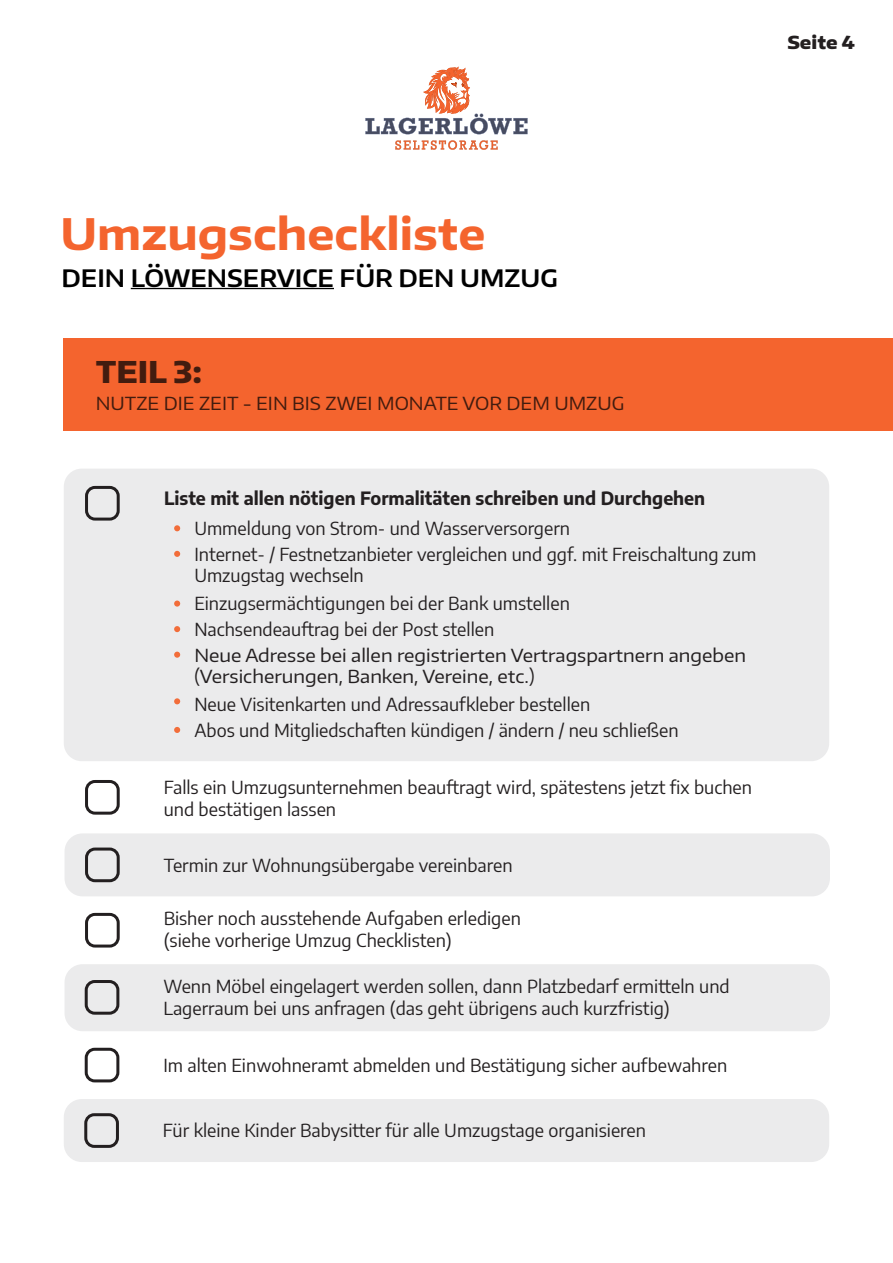
<style>
.page{position:relative;width:893px;height:1263px;background:#fff}
.page>*{position:absolute;margin:0;border:0;box-sizing:border-box;transform-origin:0 0}
.t1{font:700 43.35px "Encode Sans Wide";color:#f4642e}
.t2{font:800 30px "Encode Sans Wide";color:#421c0f}
.t3{font:600 24px "Encode Sans Wide";color:#000}
.t4{font:18px/21.6px "Encode Sans";color:#231f20}
.t5{font:18px/21.6px "Encode Sans Wide";color:#231f20}
.t6{font:700 18px "Encode Sans";color:#231f20}
.t7{font:18px "Encode Sans Wide";color:#421c0f}
.t8{font:800 18px "Encode Sans Wide";color:#231f20}
</style>
<div class="page">
<svg style="left:365px;top:66px;width:163px;height:84px"></svg>
<div style="left:64px;top:469px;width:765px;height:292px;background:#ebebec;border-radius:18px"></div>
<div style="left:65px;top:833px;width:765px;height:63px;background:#ebebec;border-radius:18px"></div>
<div style="left:85px;top:486px;width:35px;height:35px;border:3px solid #231f20;border-radius:9px"></div>
<div style="left:85px;top:847px;width:35px;height:35px;border:3px solid #231f20;border-radius:9px"></div>
<svg style="left:174px;top:525px;width:6px;height:6px"></svg>
<svg style="left:174px;top:551px;width:6px;height:6px"></svg>
<div style="left:174px;top:600px;width:6px;height:7px;background:#f26d3a;border-radius:50%"></div>
<svg style="left:174px;top:626px;width:6px;height:6px"></svg>
<svg style="left:174px;top:652px;width:6px;height:6px"></svg>
<svg style="left:174px;top:698px;width:6px;height:6px"></svg>
<svg style="left:174px;top:727px;width:6px;height:6px"></svg>
<div style="left:85px;top:780px;width:35px;height:35px;border:3px solid #231f20;border-radius:9px"></div>
<div style="left:85px;top:913px;width:35px;height:34px;border:3px solid #231f20;border-radius:9px"></div>
<div style="left:65px;top:964px;width:765px;height:67px;background:#ebebec;border-radius:18px"></div>
<div style="left:85px;top:980px;width:34px;height:35px;border:3px solid #231f20;border-radius:9px"></div>
<div style="left:64px;top:1099px;width:765px;height:63px;background:#ebebec;border-radius:18px"></div>
<div style="left:84px;top:1113px;width:35px;height:35px;border:3px solid #231f20;border-radius:9px"></div>
<div style="left:85px;top:1048px;width:34px;height:34px;border:3px solid #231f20;border-radius:9px"></div>
<div style="left:64px;top:338px;width:829px;height:93px;background:#f4642e"></div>
<hr style="left:131px;top:288px;width:203px;height:1px;background:#000">
<p class="t8" style="left:787px;top:31px;width:69px">Seite 4</p>
<p class="t1" style="left:61px;top:206px;width:426px">Umzugscheckliste</p>
<p class="t3" style="left:62px;top:262px;width:498px">DEIN LÖWENSERVICE FÜR DEN UMZUG</p>
<p class="t2" style="left:96px;top:352px;width:108px">TEIL 3:</p>
<p class="t7" style="left:96px;top:391px;width:530px">NUTZE DIE ZEIT - EIN BIS ZWEI MONATE VOR DEM UMZUG</p>
<p class="t6" style="left:164px;top:484px;width:543px">Liste mit allen nötigen Formalitäten schreiben und Durchgehen</p>
<p class="t4" style="left:194px;top:517px;width:377px">Ummeldung von Strom- und Wasserversorgern</p>
<p class="t4" style="left:194px;top:542px;width:564px">Internet- / Festnetzanbieter vergleichen und ggf. mit Freischaltung zum<br>Umzugstag wechseln</p>
<p class="t4" style="left:194px;top:592px;width:377px">Einzugsermächtigungen bei der Bank umstellen</p>
<p class="t4" style="left:194px;top:618px;width:302px">Nachsendeauftrag bei der Post stellen</p>
<p class="t5" style="left:194px;top:643px;width:553px">Neue Adresse bei allen registrierten Vertragspartnern angeben (Versicherungen, Banken, Vereine, etc.)</p>
<p class="t4" style="left:194px;top:693px;width:398px">Neue Visitenkarten und Adressaufkleber bestellen</p>
<p class="t4" style="left:194px;top:718px;width:486px">Abos und Mitgliedschaften kündigen / ändern / neu schließen</p>
<p class="t4" style="left:164px;top:776px;width:590px">Falls ein Umzugsunternehmen beauftragt wird, spätestens jetzt fix buchen und bestätigen lassen</p>
<p class="t4" style="left:164px;top:854px;width:350px">Termin zur Wohnungsübergabe vereinbaren</p>
<p class="t4" style="left:164px;top:907px;width:359px">Bisher noch ausstehende Aufgaben erledigen (siehe vorherige Umzug Checklisten)</p>
<p class="t4" style="left:163px;top:975px;width:568px">Wenn Möbel eingelagert werden sollen, dann Platzbedarf ermitteln und<br>Lagerraum bei uns anfragen (das geht übrigens auch kurzfristig)</p>
<p class="t4" style="left:163px;top:1053px;width:565px">Im alten Einwohneramt abmelden und Bestätigung sicher aufbewahren</p>
<p class="t4" style="left:163px;top:1118px;width:485px">Für kleine Kinder Babysitter für alle Umzugstage organisieren</p>
</div>
